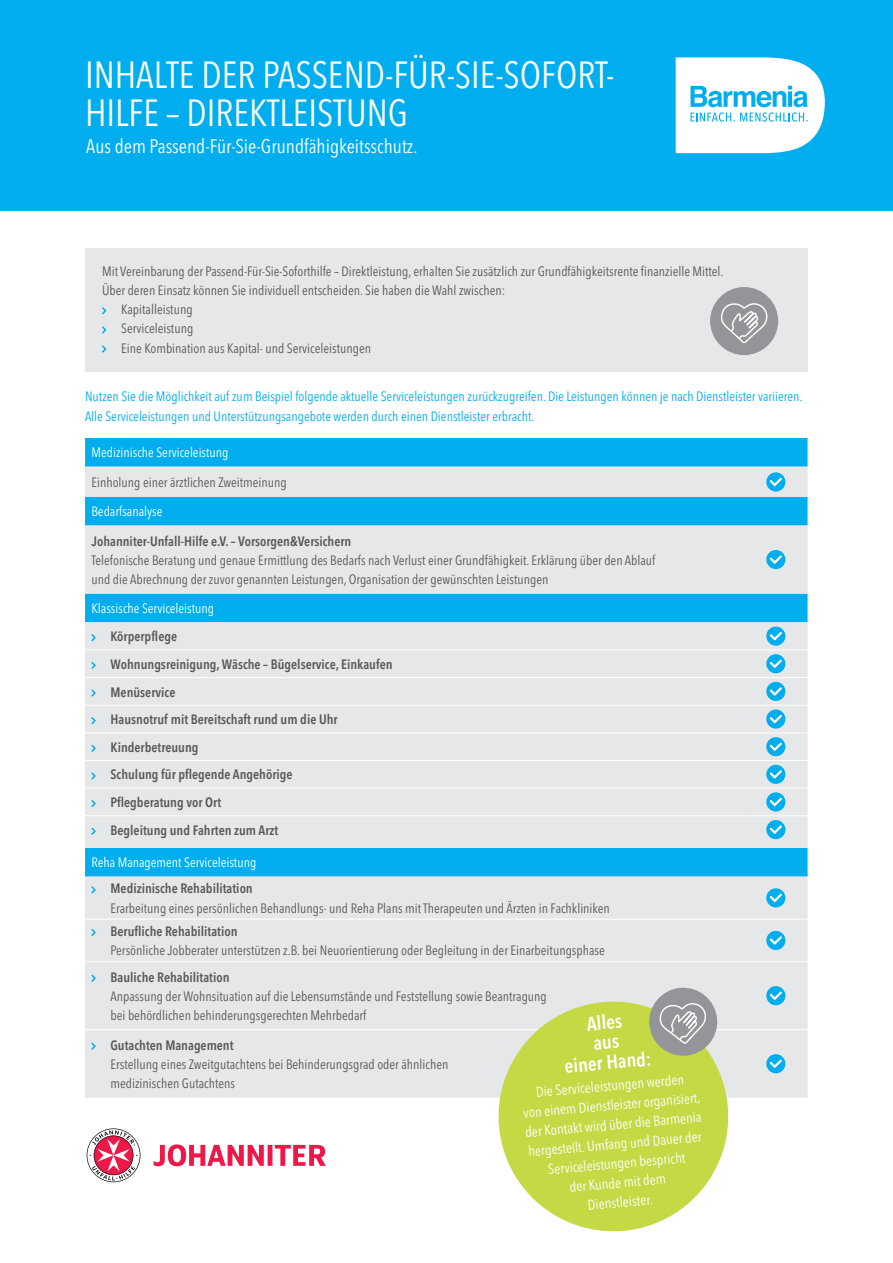
<style>
.page{position:relative;width:893px;height:1263px;background:#fff}
.page>*{position:absolute;margin:0;border:0;box-sizing:border-box;transform-origin:0 0}
.t1{font:condensed 37.5px/38.2px "Avenir Next LT Pro";color:#fff}
.t2{font:condensed 19.5px "Avenir Next LT Pro";color:#fff}
.t3{font:600 condensed 19.5px/20.1px "Avenir Next LT Pro";color:#fff;text-align:center}
.t4{font:condensed 14.25px/19.5px "Avenir Next LT Pro";color:#fff;text-align:center}
.t5{font:condensed 13.5px/19.2px "Avenir Next LT Pro";color:#57585a}
.t6{font:600 condensed 13.5px/27.6px "Avenir Next LT Pro";color:#57585a}
.t7{font:condensed 13.5px/19.2px "Avenir Next LT Pro";color:#00aeef}
.t8{font:condensed 13.5px "Avenir Next LT Pro";color:#fff}
.s1{font-size:18.75px}
</style>
<div class="page">
<div style="left:0;top:0;width:893px;height:210px;background:#00aeef"></div>
<svg style="left:676px;top:57px;width:149px;height:96px;background:#d1f0fc"></svg>
<svg style="left:87px;top:1128px;width:239px;height:54px"></svg>
<div style="left:85px;top:249px;width:723px;height:123px;background:#e6e7e9"></div>
<svg style="left:102px;top:307px;width:4px;height:7px"></svg>
<svg style="left:102px;top:326px;width:4px;height:7px"></svg>
<svg style="left:102px;top:345px;width:4px;height:8px"></svg>
<div style="left:85px;top:438px;width:722px;height:29px;background:#00aeef"></div>
<svg style="left:85px;top:467px;width:722px;height:631px;background:#b4daea"></svg>
<div style="left:85px;top:650px;width:722px;height:198px;background:#e6e7e9"></div>
<hr style="left:85px;top:649px;width:659px;height:1px;background:#fff">
<hr style="left:744px;top:649px;width:63px;height:1px;background:#fff">
<hr style="left:85px;top:677px;width:659px;height:1px;background:#fff">
<hr style="left:744px;top:677px;width:63px;height:1px;background:#fff">
<hr style="left:85px;top:705px;width:659px;height:1px;background:#fff">
<hr style="left:744px;top:705px;width:63px;height:1px;background:#fff">
<hr style="left:85px;top:732px;width:659px;height:1px;background:#fff">
<hr style="left:744px;top:732px;width:63px;height:1px;background:#fff">
<hr style="left:85px;top:760px;width:659px;height:1px;background:#fff">
<hr style="left:744px;top:760px;width:63px;height:1px;background:#fff">
<hr style="left:85px;top:788px;width:659px;height:1px;background:#fff">
<hr style="left:744px;top:788px;width:63px;height:1px;background:#fff">
<hr style="left:85px;top:815px;width:659px;height:1px;background:#fff">
<hr style="left:744px;top:815px;width:63px;height:1px;background:#fff">
<hr style="left:85px;top:919px;width:659px;height:1px;background:#fff">
<hr style="left:744px;top:919px;width:63px;height:1px;background:#fff">
<hr style="left:85px;top:961px;width:659px;height:1px;background:#fff">
<hr style="left:744px;top:961px;width:63px;height:1px;background:#fff">
<hr style="left:85px;top:1029px;width:659px;height:1px;background:#fff">
<hr style="left:744px;top:1029px;width:63px;height:1px;background:#fff">
<div style="left:766px;top:472px;width:19px;height:19px;background:#00aeef;border-radius:50%"></div>
<svg style="left:770px;top:478px;width:12px;height:8px"></svg>
<div style="left:766px;top:550px;width:19px;height:19px;background:#00aeef;border-radius:50%"></div>
<svg style="left:770px;top:555px;width:12px;height:9px"></svg>
<svg style="left:91px;top:634px;width:5px;height:7px"></svg>
<svg style="left:766px;top:626px;width:19px;height:20px"></svg>
<svg style="left:770px;top:632px;width:12px;height:8px"></svg>
<svg style="left:91px;top:662px;width:5px;height:7px"></svg>
<div style="left:766px;top:654px;width:19px;height:19px;background:#00aeef;border-radius:50%"></div>
<svg style="left:770px;top:659px;width:12px;height:9px"></svg>
<svg style="left:91px;top:689px;width:5px;height:7px"></svg>
<div style="left:766px;top:682px;width:19px;height:19px;background:#00aeef;border-radius:50%"></div>
<svg style="left:770px;top:687px;width:12px;height:8px"></svg>
<svg style="left:91px;top:717px;width:5px;height:7px"></svg>
<svg style="left:766px;top:709px;width:19px;height:20px"></svg>
<svg style="left:770px;top:715px;width:12px;height:8px"></svg>
<svg style="left:91px;top:745px;width:5px;height:7px"></svg>
<div style="left:766px;top:737px;width:19px;height:19px;background:#00aeef;border-radius:50%"></div>
<svg style="left:770px;top:742px;width:12px;height:9px"></svg>
<svg style="left:91px;top:772px;width:5px;height:7px"></svg>
<div style="left:766px;top:765px;width:19px;height:19px;background:#00aeef;border-radius:50%"></div>
<svg style="left:770px;top:770px;width:12px;height:8px"></svg>
<svg style="left:91px;top:800px;width:5px;height:7px"></svg>
<div style="left:766px;top:792px;width:19px;height:19px;background:#00aeef;border-radius:50%"></div>
<svg style="left:770px;top:798px;width:12px;height:8px"></svg>
<svg style="left:91px;top:828px;width:5px;height:7px"></svg>
<div style="left:766px;top:820px;width:19px;height:19px;background:#00aeef;border-radius:50%"></div>
<svg style="left:770px;top:825px;width:12px;height:9px"></svg>
<svg style="left:91px;top:886px;width:5px;height:7px"></svg>
<div style="left:766px;top:888px;width:19px;height:19px;background:#00aeef;border-radius:50%"></div>
<svg style="left:770px;top:894px;width:12px;height:8px"></svg>
<svg style="left:91px;top:929px;width:5px;height:7px"></svg>
<div style="left:766px;top:931px;width:19px;height:19px;background:#00aeef;border-radius:50%"></div>
<svg style="left:770px;top:936px;width:12px;height:8px"></svg>
<svg style="left:91px;top:974px;width:5px;height:8px"></svg>
<div style="left:766px;top:986px;width:19px;height:19px;background:#00aeef;border-radius:50%"></div>
<svg style="left:770px;top:991px;width:12px;height:9px"></svg>
<svg style="left:91px;top:1043px;width:5px;height:7px"></svg>
<div style="left:766px;top:1054px;width:19px;height:19px;background:#00aeef;border-radius:50%"></div>
<svg style="left:770px;top:1059px;width:12px;height:9px"></svg>
<svg style="left:493px;top:996px;width:240px;height:236px;background:#d0df70"></svg>
<div style="left:710px;top:287px;width:68px;height:68px;background:#939598;border-radius:50%"></div>
<svg style="left:718px;top:303px;width:51px;height:42px"></svg>
<svg style="left:648px;top:986px;width:71px;height:71px;background:#aeb2a6"></svg>
<h1 class="t1" style="left:85px;top:55px;width:531px">INHALTE DER PASSEND-FÜR-SIE-SOFORT-<br>HILFE – DIREKTLEISTUNG</h1>
<h2 class="t2" style="left:86px;top:134px;width:333px">Aus dem Passend-Für-Sie-Grundfähigkeitsschutz<span class="s1">.</span></h2>
<p class="t5" style="left:102px;top:262px;width:623px">Mit Vereinbarung der Passend-Für-Sie-Soforthilfe – Direktleistung, erhalten Sie zusätzlich zur Grundfähigkeitsrente finanzielle Mittel.</p>
<p class="t5" style="left:102px;top:281px;width:405px">Über deren Einsatz können Sie individuell entscheiden. Sie haben die Wahl zwischen:</p>
<p class="t5" style="left:121px;top:300px;width:73px">Kapitalleistung</p>
<p class="t5" style="left:121px;top:319px;width:74px">Serviceleistung</p>
<p class="t5" style="left:121px;top:338px;width:251px">Eine Kombination aus Kapital- und Serviceleistungen</p>
<p class="t7" style="left:85px;top:387px;width:719px">Nutzen Sie die Möglichkeit auf zum Beispiel folgende aktuelle Serviceleistungen zurückzugreifen. Die Leistungen können je nach Dienstleister variieren.<br>Alle Serviceleistungen und Unterstützungsangebote werden durch einen Dienstleister erbracht.</p>
<p class="t8" style="left:91px;top:444px;width:139px">Medizinische Serviceleistung</p>
<p class="t5" style="left:91px;top:473px;width:197px">Einholung einer ärztlichen Zweitmeinung</p>
<p class="t8" style="left:91px;top:503px;width:73px">Bedarfsanalyse</p>
<p class="t6" style="left:91px;top:527px;width:261px">Johanniter-Unfall-Hilfe e.V. – Vorsorgen&amp;Versichern</p>
<p class="t5" style="left:91px;top:550px;width:565px">Telefonische Beratung und genaue Ermittlung des Bedarfs nach Verlust einer Grundfähigkeit. Erklärung über den Ablauf und die Abrechnung der zuvor genannten Leistungen, Organisation der gewünschten Leistungen</p>
<p class="t8" style="left:91px;top:600px;width:124px">Klassische Serviceleistung</p>
<p class="t6" style="left:111px;top:623px;width:283px">Körperpflege<br>Wohnungsreinigung, Wäsche – Bügelservice, Einkaufen<br>Menüservice<br>Hausnotruf mit Bereitschaft rund um die Uhr<br>Kinderbetreuung<br>Schulung für pflegende Angehörige<br>Pflegberatung vor Ort<br>Begleitung und Fahrten zum Arzt</p>
<p class="t8" style="left:91px;top:854px;width:166px">Reha Management Serviceleistung</p>
<p class="t6" style="left:111px;top:875px;width:144px">Medizinische Rehabilitation</p>
<p class="t5" style="left:111px;top:898px;width:501px">Erarbeitung eines persönlichen Behandlungs- und Reha Plans mit Therapeuten und Ärzten in Fachkliniken</p>
<p class="t6" style="left:111px;top:917px;width:128px">Berufliche Rehabilitation</p>
<p class="t5" style="left:111px;top:941px;width:496px">Persönliche Jobberater unterstützen z.B. bei Neuorientierung oder Begleitung in der Einarbeitungsphase</p>
<p class="t6" style="left:111px;top:963px;width:121px">Bauliche Rehabilitation</p>
<p class="t5" style="left:111px;top:986px;width:438px">Anpassung der Wohnsituation auf die Lebensumstände und Feststellung sowie Beantragung bei behördlichen behinderungsgerechten Mehrbedarf</p>
<p class="t6" style="left:111px;top:1031px;width:125px">Gutachten Management</p>
<p class="t5" style="left:111px;top:1054px;width:339px">Erstellung eines Zweitgutachtens bei Behinderungsgrad oder ähnlichen medizinischen Gutachtens</p>
<h2 class="t3" style="left:560px;top:1016px;width:88px;rotate:-5deg">Alles<br>aus<br>einer Hand:</h2>
<p class="t4" style="left:521px;top:1083px;width:179px;rotate:-5deg">Die Serviceleistungen werden<br>von einem Dienstleister organisiert, der Kontakt wird über die Barmenia hergestellt. Umfang und Dauer der<br>Serviceleistungen bespricht<br>der Kunde mit dem<br>Dienstleister.</p>
</div>
